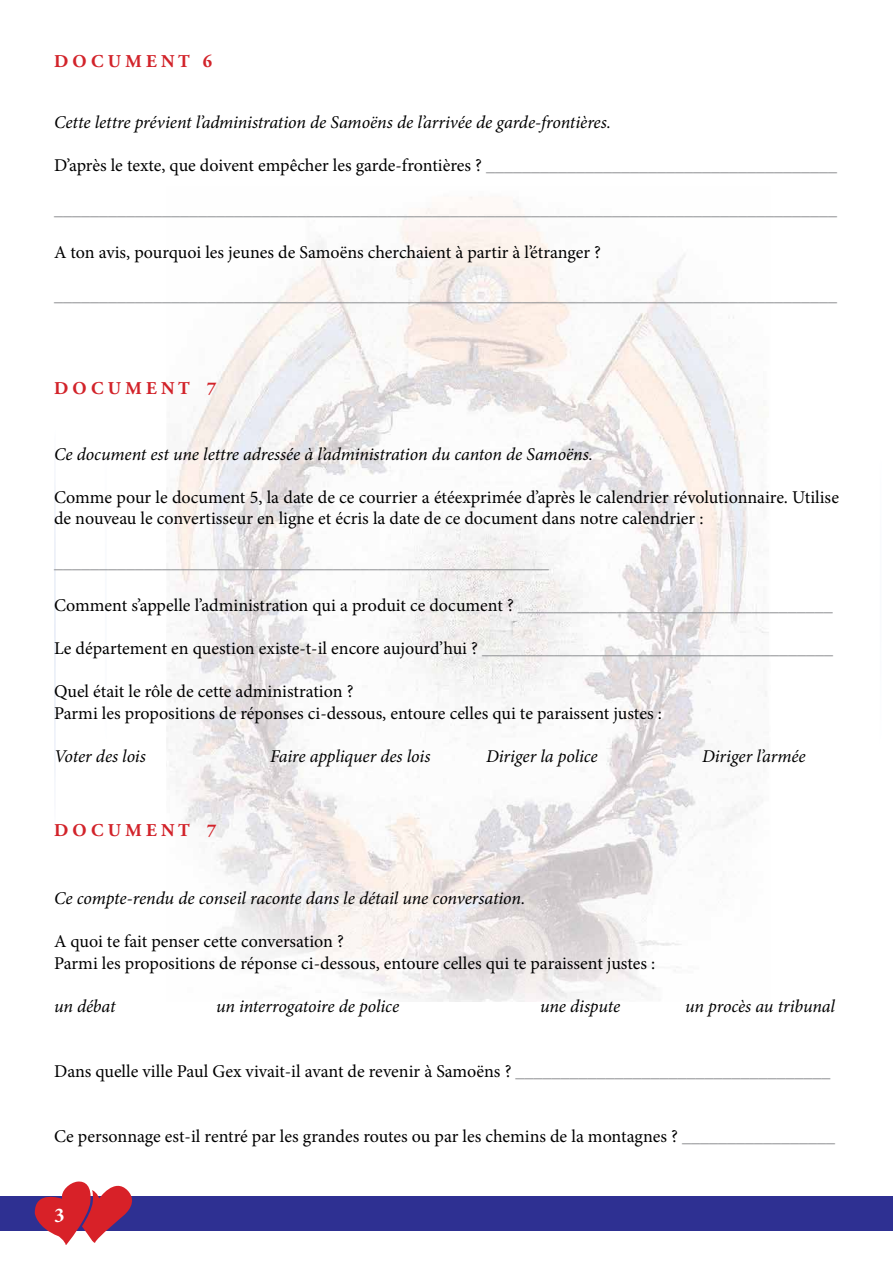
<style>
.page{position:relative;width:893px;height:1263px;background:#fff}
.page>*{position:absolute;margin:0;border:0;box-sizing:border-box;transform-origin:0 0}
.t1{font:700 21px "Minion Pro";color:#fff}
.t2{font:18px/21.6px "Minion Pro";color:#000}
.t3{font:italic 18px "Minion Pro";letter-spacing:-.01em;color:#000}
.t4{font:18px "Minion Pro";color:#888a8d}
.t5{font:700 18px "Adobe Garamond Pro";color:#d2232a}
.s1{color:#888a8d}
</style>
<div class="page">
<div style="left:0;top:1196px;width:893px;height:35px;background:#2e3092"></div>
<svg style="left:34px;top:1181px;width:98px;height:64px"></svg>
<img style="left:166px;top:197px;width:603px;height:702px">
<img style="left:219px;top:899px;width:462px;height:83px">
<img style="left:55px;top:491px;width:1px;height:280px">
<p class="t5" style="left:54px;top:51px;width:160px">D O C U M E N T 6</p>
<p class="t3" style="left:54px;top:110px;width:558px">Cette lettre prévient l’administration de Samoëns de l’arrivée de garde-frontières.</p>
<p class="t2" style="left:54px;top:155px;width:785px">D’après le texte, que doivent empêcher les garde-frontières ? <span class="s1">_______________________________________</span></p>
<p class="t4" style="left:54px;top:197px;width:784px">_______________________________________________________________________________________</p>
<p class="t2" style="left:54px;top:241px;width:549px">A ton avis, pourquoi les jeunes de Samoëns cherchaient à partir à l’étranger ?</p>
<p class="t4" style="left:54px;top:283px;width:784px">_______________________________________________________________________________________</p>
<p class="t5" style="left:54px;top:377px;width:164px">D O C U M E N T 7</p>
<p class="t3" style="left:54px;top:442px;width:541px">Ce document est une lettre adressée à l’administration du canton de Samoëns.</p>
<p class="t2" style="left:54px;top:486px;width:786px">Comme pour le document 5, la date de ce courrier a étéexprimée d’après le calendrier révolutionnaire. Utilise de nouveau le convertisseur en ligne et écris la date de ce document dans notre calendrier :</p>
<p class="t4" style="left:54px;top:550px;width:496px">_______________________________________________________</p>
<p class="t2" style="left:54px;top:594px;width:780px">Comment s’appelle l’administration qui a produit ce document ? <span class="s1">___________________________________</span></p>
<p class="t2" style="left:54px;top:637px;width:781px">Le département en question existe-t-il encore aujourd’hui ? <span class="s1">_______________________________________</span></p>
<p class="t2" style="left:54px;top:681px;width:609px">Quel était le rôle de cette administration ?<br>Parmi les propositions de réponses ci-dessous, entoure celles qui te paraissent justes :</p>
<p class="t3" style="left:54px;top:744px;width:94px">Voter des lois</p>
<p class="t3" style="left:270px;top:744px;width:162px">Faire appliquer des lois</p>
<p class="t3" style="left:486px;top:744px;width:113px">Diriger la police</p>
<p class="t3" style="left:702px;top:744px;width:105px">Diriger l’armée</p>
<p class="t5" style="left:54px;top:820px;width:164px">D O C U M E N T 7</p>
<p class="t3" style="left:54px;top:886px;width:473px">Ce compte-rendu de conseil raconte dans le détail une conversation.</p>
<p class="t2" style="left:54px;top:931px;width:603px">A quoi te fait penser cette conversation ?<br>Parmi les propositions de réponse ci-dessous, entoure celles qui te paraissent justes :</p>
<p class="t3" style="left:54px;top:994px;width:63px">un débat</p>
<p class="t3" style="left:216px;top:994px;width:185px">un interrogatoire de police</p>
<p class="t3" style="left:540px;top:994px;width:82px">une dispute</p>
<p class="t3" style="left:685px;top:994px;width:151px">un procès au tribunal</p>
<p class="t2" style="left:54px;top:1060px;width:778px">Dans quelle ville Paul Gex vivait-il avant de revenir à Samoëns ? <span class="s1">___________________________________</span></p>
<p class="t2" style="left:54px;top:1125px;width:783px">Ce personnage est-il rentré par les grandes routes ou par les chemins de la montagnes ? <span class="s1">_________________</span></p>
<p class="t1" style="left:54px;top:1201px;width:12px">3</p>
</div>
